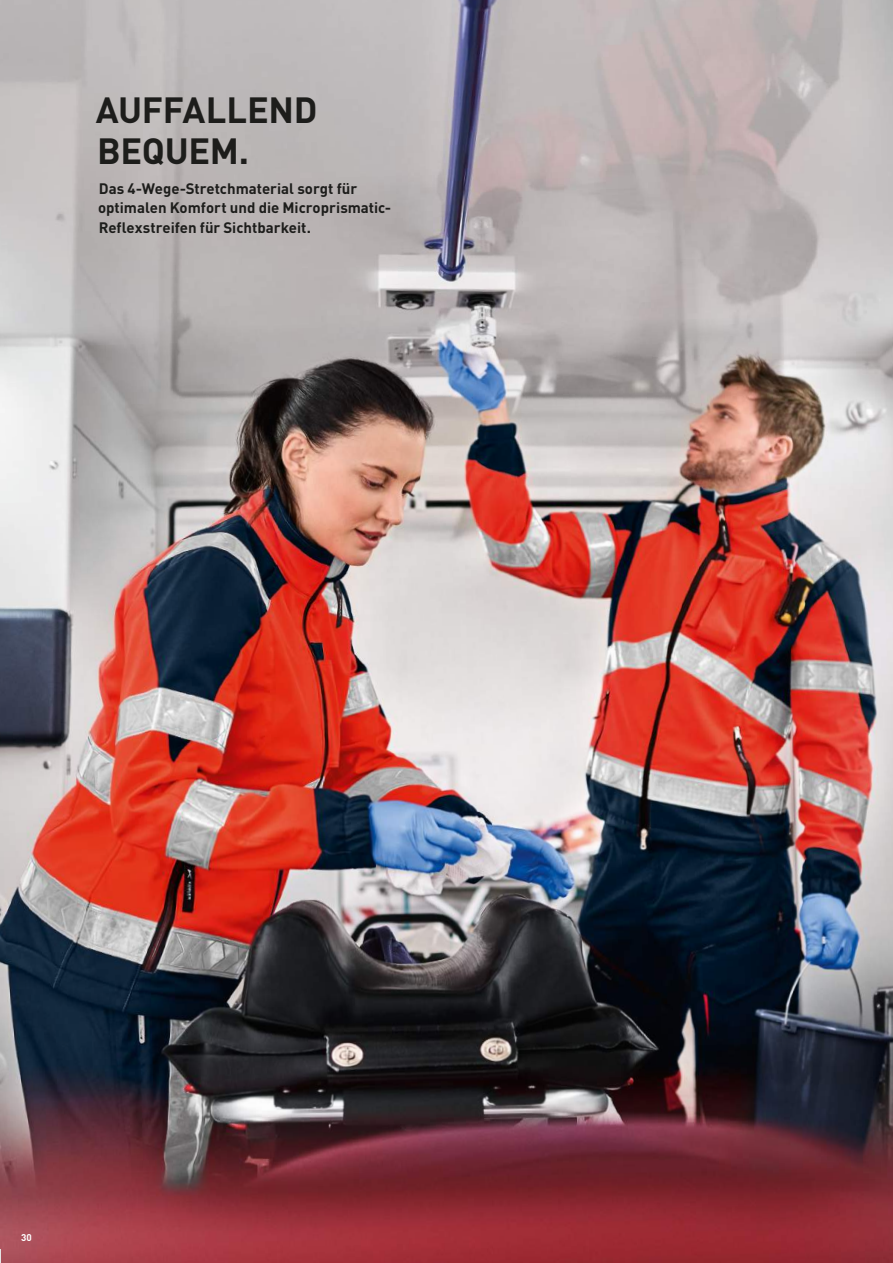
<style>
.page{position:relative;width:893px;height:1263px;background:#fff}
.page>*{position:absolute;margin:0;border:0;box-sizing:border-box;transform-origin:0 0}
.t1{font:700 36px/40.5px "DIN Pro";letter-spacing:-.01em;color:#1d1d1b}
.t2{font:700 15px/19.5px "DIN Pro";color:#1d1d1b}
.t3{font:700 9.75px "DIN Pro";color:#fff}
</style>
<div class="page">
<img style="left:0;top:0;width:893px;height:1263px">
<h1 class="t1" style="left:96px;top:86px;width:223px">AUFFALLEND<br>BEQUEM.</h1>
<p class="t2" style="left:98px;top:177px;width:295px">Das 4-Wege-Stretchmaterial sorgt für optimalen Komfort und die Microprismatic-<br>Reflexstreifen für Sichtbarkeit.</p>
<p class="t3" style="left:21px;top:1230px;width:12px">30</p>
</div>
